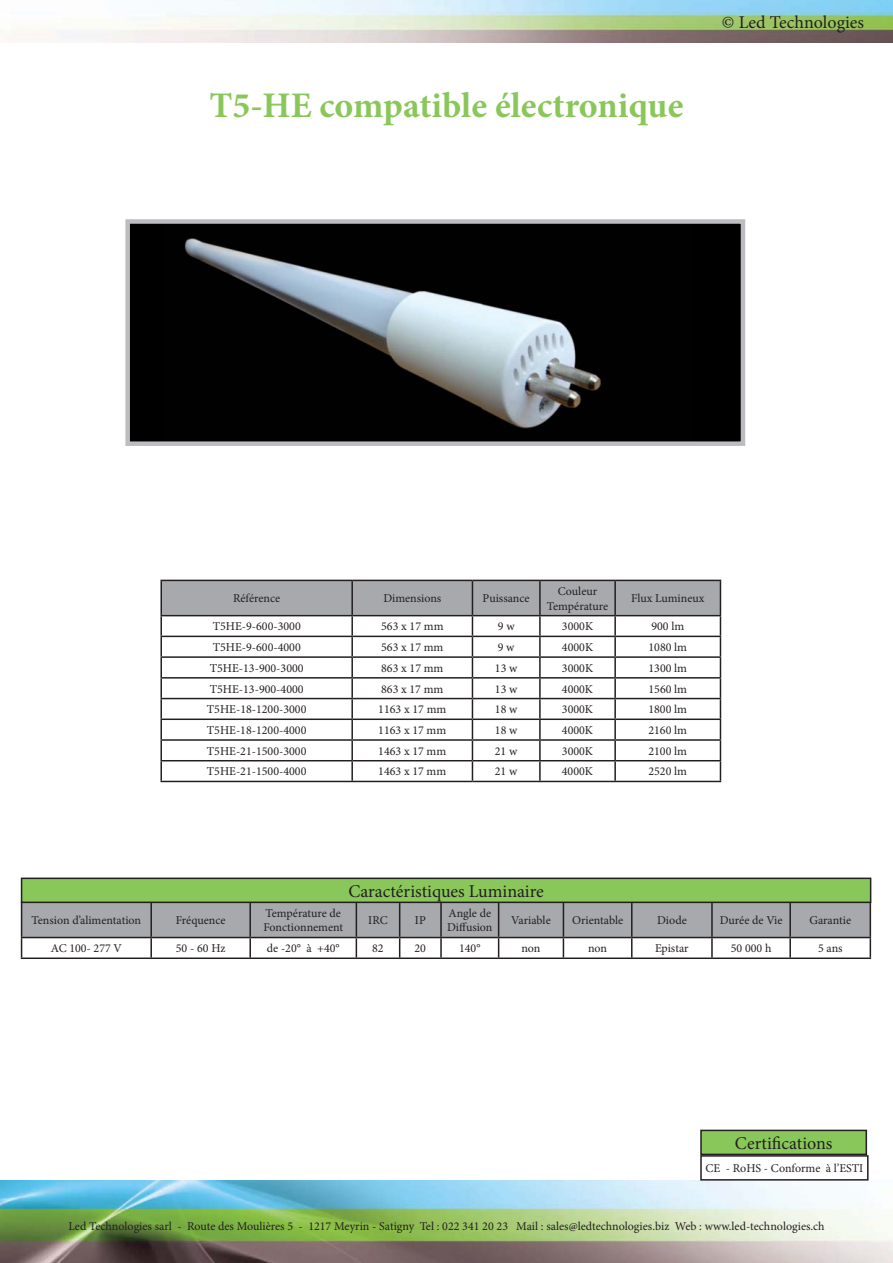
<style>
.page{position:relative;width:893px;height:1263px;background:#fff}
.page>*{position:absolute;margin:0;border:0;box-sizing:border-box;transform-origin:0 0}
.t1{font:700 36px "Minion Pro";color:#8ac75a}
.t2{font:18px "Minion Pro";color:#231f20}
.t3{font:12px/14.4px "Minion Pro";color:#231f20}
</style>
<div class="page">
<img style="left:0;top:1180px;width:893px;height:83px">
<img style="left:0;top:1px;width:893px;height:42px">
<div style="left:128px;top:221px;width:615px;height:223px;background:#000"></div>
<img style="left:184px;top:238px;width:298px;height:171px">
<img style="left:482px;top:304px;width:119px;height:125px">
<div style="left:125px;top:219px;width:620px;height:227px;border:4px solid #bbbdc0"></div>
<svg style="left:160px;top:580px;width:561px;height:201px"></svg>
<hr style="left:160px;top:781px;width:312px;height:1px;background:#231f20">
<hr style="left:472px;top:781px;width:249px;height:1px;background:#231f20">
<svg style="left:21px;top:903px;width:850px;height:54px"></svg>
<hr style="left:21px;top:957px;width:850px;height:2px;background:#231f20">
<div style="left:22px;top:878px;width:849px;height:24px;background:#8ac75a"></div>
<div style="left:21px;top:877px;width:850px;height:26px;border:2px solid #231f20"></div>
<div style="left:701px;top:1130px;width:165px;height:24px;background:#8ac75a"></div>
<div style="left:700px;top:1130px;width:167px;height:25px;border:2px solid #231f20"></div>
<div style="left:700px;top:1155px;width:168px;height:25px;border:2px solid #231f20"></div>
<h1 class="t1" style="left:209px;top:83px;width:476px">T5-HE compatible électronique</h1>
<h2 class="t2" style="left:722px;top:15px;width:144px">© Led Technologies</h2>
<p class="t3" style="left:233px;top:592px;width:49px">Référence</p>
<p class="t3" style="left:383px;top:592px;width:59px">Dimensions</p>
<p class="t3" style="left:483px;top:592px;width:49px">Puissance</p>
<p class="t3" style="left:547px;top:585px;width:63px;text-align:center">Couleur<br>Température</p>
<p class="t3" style="left:631px;top:592px;width:75px">Flux Lumineux</p>
<p class="t3" style="left:213px;top:620px;width:90px">T5HE-9-600-3000</p>
<p class="t3" style="left:381px;top:620px;width:64px">563 x 17 mm</p>
<p class="t3" style="left:498px;top:620px;width:18px">9 w</p>
<p class="t3" style="left:562px;top:620px;width:33px">3000K</p>
<p class="t3" style="left:651px;top:620px;width:34px">900 lm</p>
<p class="t3" style="left:213px;top:641px;width:90px">T5HE-9-600-4000</p>
<p class="t3" style="left:381px;top:641px;width:64px">563 x 17 mm</p>
<p class="t3" style="left:498px;top:641px;width:18px">9 w</p>
<p class="t3" style="left:562px;top:641px;width:33px">4000K</p>
<p class="t3" style="left:648px;top:641px;width:40px">1080 lm</p>
<p class="t3" style="left:210px;top:662px;width:95px">T5HE-13-900-3000</p>
<p class="t3" style="left:381px;top:662px;width:64px">863 x 17 mm</p>
<p class="t3" style="left:495px;top:662px;width:24px">13 w</p>
<p class="t3" style="left:562px;top:662px;width:33px">3000K</p>
<p class="t3" style="left:648px;top:662px;width:40px">1300 lm</p>
<p class="t3" style="left:210px;top:682px;width:95px">T5HE-13-900-4000</p>
<p class="t3" style="left:381px;top:682px;width:64px">863 x 17 mm</p>
<p class="t3" style="left:495px;top:682px;width:24px">13 w</p>
<p class="t3" style="left:562px;top:682px;width:33px">4000K</p>
<p class="t3" style="left:648px;top:682px;width:40px">1560 lm</p>
<p class="t3" style="left:207px;top:703px;width:101px">T5HE-18-1200-3000</p>
<p class="t3" style="left:378px;top:703px;width:70px">1163 x 17 mm</p>
<p class="t3" style="left:495px;top:703px;width:24px">18 w</p>
<p class="t3" style="left:562px;top:703px;width:33px">3000K</p>
<p class="t3" style="left:648px;top:703px;width:40px">1800 lm</p>
<p class="t3" style="left:207px;top:724px;width:101px">T5HE-18-1200-4000</p>
<p class="t3" style="left:378px;top:724px;width:70px">1163 x 17 mm</p>
<p class="t3" style="left:495px;top:724px;width:24px">18 w</p>
<p class="t3" style="left:562px;top:724px;width:33px">4000K</p>
<p class="t3" style="left:648px;top:724px;width:40px">2160 lm</p>
<p class="t3" style="left:207px;top:745px;width:101px">T5HE-21-1500-3000</p>
<p class="t3" style="left:378px;top:745px;width:70px">1463 x 17 mm</p>
<p class="t3" style="left:495px;top:745px;width:24px">21 w</p>
<p class="t3" style="left:562px;top:745px;width:33px">3000K</p>
<p class="t3" style="left:648px;top:745px;width:40px">2100 lm</p>
<p class="t3" style="left:207px;top:765px;width:101px">T5HE-21-1500-4000</p>
<p class="t3" style="left:378px;top:765px;width:70px">1463 x 17 mm</p>
<p class="t3" style="left:495px;top:765px;width:24px">21 w</p>
<p class="t3" style="left:562px;top:765px;width:33px">4000K</p>
<p class="t3" style="left:648px;top:765px;width:40px">2520 lm</p>
<h2 class="t2" style="left:348px;top:884px;width:197px">Caractéristiques Luminaire</h2>
<p class="t3" style="left:32px;top:914px;width:111px">Tension d’alimentation</p>
<p class="t3" style="left:176px;top:914px;width:51px">Fréquence</p>
<p class="t3" style="left:263px;top:907px;width:81px">Température de<br>Fonctionnement</p>
<p class="t3" style="left:368px;top:914px;width:21px">IRC</p>
<p class="t3" style="left:415px;top:914px;width:12px">IP</p>
<p class="t3" style="left:447px;top:907px;width:47px">Angle de<br>Diffusion</p>
<p class="t3" style="left:511px;top:914px;width:41px">Variable</p>
<p class="t3" style="left:572px;top:914px;width:53px">Orientable</p>
<p class="t3" style="left:657px;top:914px;width:31px">Diode</p>
<p class="t3" style="left:720px;top:914px;width:64px">Durée de Vie</p>
<p class="t3" style="left:809px;top:914px;width:43px">Garantie</p>
<p class="t3" style="left:51px;top:942px;width:73px">AC 100- 277 V</p>
<p class="t3" style="left:176px;top:942px;width:51px">50 - 60 Hz</p>
<p class="t3" style="left:267px;top:942px;width:74px">de -20° à +40°</p>
<p class="t3" style="left:372px;top:942px;width:13px">82</p>
<p class="t3" style="left:415px;top:942px;width:13px">20</p>
<p class="t3" style="left:459px;top:942px;width:23px">140°</p>
<p class="t3" style="left:521px;top:942px;width:21px">non</p>
<p class="t3" style="left:588px;top:942px;width:21px">non</p>
<p class="t3" style="left:655px;top:942px;width:35px">Epistar</p>
<p class="t3" style="left:731px;top:942px;width:42px">50 000 h</p>
<p class="t3" style="left:818px;top:942px;width:26px">5 ans</p>
<h2 class="t2" style="left:735px;top:1136px;width:99px">Certifications</h2>
<p class="t3" style="left:705px;top:1162px;width:159px">CE - RoHS - Conforme à l’ESTI</p>
<p class="t3" style="left:68px;top:1220px;width:758px">Led Technologies sarl - Route des Moulières 5 - 1217 Meyrin - Satigny Tel : 022 341 20 23 Mail : sales@ledtechnologies.biz Web : www.led-technologies.ch</p>
</div>
